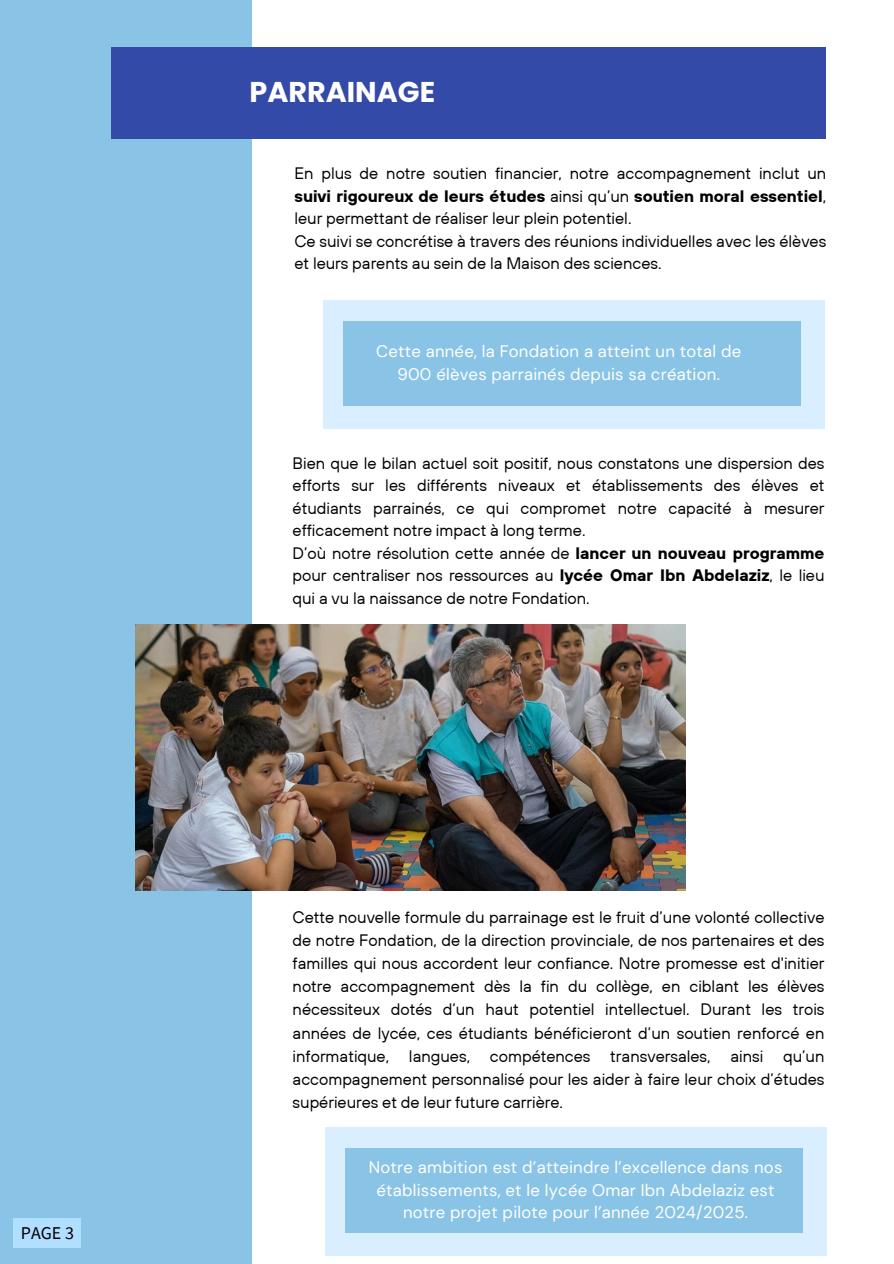
<style>
.page{position:relative;width:894px;height:1264px;background:#fff}
.page>*{position:absolute;margin:0;border:0;box-sizing:border-box;transform-origin:0 0}
.t1{font:700 28.65px "Poppins";color:#fff}
.t2{font:18px "Source Sans Pro";color:#000001}
.t3{font:16.65px/22.5px "DM Sans";letter-spacing:.015em;color:#fff;text-align:center}
.t4{font:16.5px/22.5px "TT Hoves";color:#000;text-align:justify}
.s1{font-weight:700}
</style>
<div class="page">
<div style="left:0;top:0;width:251px;height:1263px;background:#89c4e6"></div>
<img style="left:135px;top:624px;width:550px;height:267px">
<div style="left:111px;top:48px;width:715px;height:91px;background:#334aa8"></div>
<div style="left:323px;top:301px;width:501px;height:128px;background:#d9efff"></div>
<div style="left:343px;top:322px;width:457px;height:84px;background:#89c4e6"></div>
<div style="left:325px;top:1127px;width:501px;height:128px;background:#d9efff"></div>
<div style="left:345px;top:1148px;width:457px;height:84px;background:#89c4e6"></div>
<div style="left:14px;top:1217px;width:67px;height:30px;background:#b1dfff"></div>
<p class="t2" style="left:21px;top:1220px;width:55px">PAGE 3</p>
<p class="t1" style="left:249px;top:72px;width:187px">PARRAINAGE</p>
<h2 class="t4" style="left:294px;top:162px;width:533px">En plus de notre soutien financier, notre accompagnement inclut un <span class="s1">suivi rigoureux de leurs études</span> ainsi qu’un <span class="s1">soutien moral essentiel</span>, leur permettant de réaliser leur plein potentiel.</h2>
<h1 class="t4" style="left:294px;top:229px;width:533px">Ce suivi se concrétise à travers des réunions individuelles avec les élèves et leurs parents au sein de la Maison des sciences.</h1>
<p class="t3" style="left:376px;top:340px;width:366px">Cette année, la Fondation a atteint un total de<br>900 élèves parrainés depuis sa création.</p>
<p class="t4" style="left:292px;top:451px;width:533px">Bien que le bilan actuel soit positif, nous constatons une dispersion des efforts sur les différents niveaux et établissements des élèves et étudiants parrainés, ce qui compromet notre capacité à mesurer efficacement notre impact à long terme.</p>
<p class="t4" style="left:292px;top:541px;width:533px">D’où notre résolution cette année de <span class="s1">lancer un nouveau programme </span>pour centraliser nos ressources au <span class="s1">lycée Omar Ibn Abdelaziz</span>, le lieu qui a vu la naissance de notre Fondation.</p>
<p class="t4" style="left:292px;top:905px;width:533px;line-height:23.1px">Cette nouvelle formule du parrainage est le fruit d’une volonté collective de notre Fondation, de la direction provinciale, de nos partenaires et des familles qui nous accordent leur confiance. Notre promesse est d'initier notre accompagnement dès la fin du collège, en ciblant les élèves nécessiteux dotés d’un haut potentiel intellectuel. Durant les trois années de lycée, ces étudiants bénéficieront d’un soutien renforcé en informatique, langues, compétences transversales, ainsi qu’un accompagnement personnalisé pour les aider à faire leur choix d’études supérieures et de leur future carrière.</p>
<p class="t3" style="left:369px;top:1156px;width:415px">Notre ambition est d’atteindre l’excellence dans nos établissements, et le lycée Omar Ibn Abdelaziz est notre projet pilote pour l’année 2024/2025.</p>
</div>
